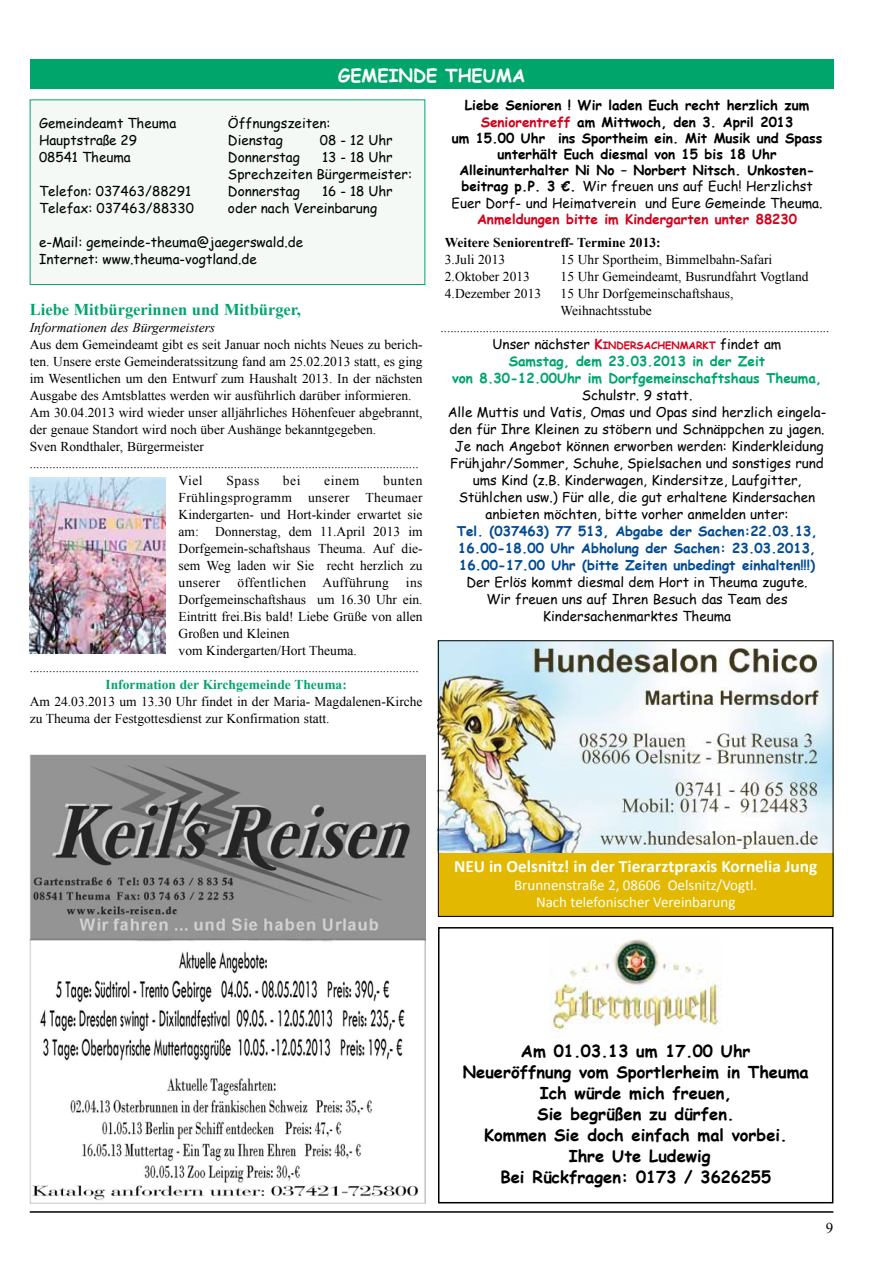
<style>
.page{position:relative;width:893px;height:1263px;background:#fff}
.page>*{position:absolute;margin:0;border:0;box-sizing:border-box;transform-origin:0 0}
.t1{font:700 18px "Comic Sans MS";color:#fff}
.t2{font:700 17.25px "Calibri";color:#fff}
.t3{font:700 16.5px/21px "Comic Sans MS";color:#000;text-align:center}
.t4{font:700 16.5px "Times New Roman";color:#00a56c}
.t5{font:15px/16.5px "Calibri";color:#fff;text-align:center}
.t6{font:15px "Times New Roman";color:#000}
.t7{font:13.5px/17px "Times New Roman";color:#000;text-align:justify}
.t8{font:13.5px/17px "Comic Sans MS";color:#000;text-align:center}
.t9{font:13.5px "Times New Roman";color:#000;scale:.96 1}
.t10{font:700 13.5px/16.2px "Comic Sans MS";color:#000;text-align:center}
.t11{font:700 13.5px/17px "Comic Sans MS";color:#004b93;text-align:justify}
.t12{font:700 13.5px "Comic Sans MS";color:#00a56c}
.t13{font:700 13.5px "Comic Sans MS";color:#d4021d}
.t14{font:700 13.5px "Times New Roman";color:#00a56c}
.t15{font:700 13.5px "Times New Roman";color:#000}
.t16{font:italic 13.5px "Times New Roman";color:#000}
.t17{font:13.5px "Times New Roman";letter-spacing:.025em;color:#000}
.t18{font:700 10.2px "Comic Sans MS";color:#d4021d}
.s1{color:#d4021d}
.s2{font-weight:400}
.s3{font-weight:700;color:#d4021d}
.s4{font-weight:700;font-size:10.2px;color:#d4021d}
</style>
<div class="page">
<hr style="left:30px;top:1211px;width:803px;height:2px;background:#000">
<div style="left:30px;top:60px;width:803px;height:29px;background:#00a56c"></div>
<div style="left:30px;top:100px;width:395px;height:185px;background:#f4f9f5"></div>
<div style="left:30px;top:99px;width:395px;height:186px;border:1px solid #00a56c"></div>
<img style="left:440px;top:642px;width:391px;height:211px">
<div style="left:438px;top:853px;width:395px;height:64px;background:#e2b900"></div>
<div style="left:438px;top:640px;width:395px;height:277px;border:1px solid #000"></div>
<div style="left:438px;top:927px;width:395px;height:276px;border:2px solid #000"></div>
<img style="left:550px;top:938px;width:172px;height:100px">
<img style="left:30px;top:754px;width:395px;height:449px">
<img style="left:30px;top:478px;width:136px;height:175px">
<h1 class="t1" style="left:338px;top:62px;width:189px">GEMEINDE THEUMA</h1>
<p class="t8" style="left:39px;top:114px;width:139px">Gemeindeamt Theuma</p>
<p class="t8" style="left:228px;top:114px;width:104px">Öffnungszeiten:</p>
<p class="t8" style="left:39px;top:131px;width:100px">Hauptstraße 29</p>
<p class="t8" style="left:228px;top:131px;width:56px">Dienstag</p>
<p class="t8" style="left:320px;top:131px;width:74px">08 - 12 Uhr</p>
<p class="t8" style="left:39px;top:148px;width:93px">08541 Theuma</p>
<p class="t8" style="left:228px;top:148px;width:73px">Donnerstag</p>
<p class="t8" style="left:228px;top:148px;width:186px;text-align:left;text-indent:94px">13 - 18 Uhr<br>Sprechzeiten Bürgermeister:</p>
<p class="t8" style="left:39px;top:182px;width:154px">Telefon: 037463/88291</p>
<p class="t8" style="left:228px;top:182px;width:73px">Donnerstag</p>
<p class="t8" style="left:322px;top:182px;width:72px">16 - 18 Uhr</p>
<p class="t8" style="left:39px;top:199px;width:156px">Telefax: 037463/88330</p>
<p class="t8" style="left:228px;top:199px;width:151px">oder nach Vereinbarung</p>
<p class="t8" style="left:39px;top:233px;width:266px;text-align:left">e-Mail: gemeinde-theuma@jaegerswald.de<br>Internet: www.theuma-vogtland.de</p>
<p class="t4" style="left:30px;top:298px;width:273px">Liebe Mitbürgerinnen und Mitbürger,</p>
<p class="t16" style="left:30px;top:318px;width:187px">Informationen des Bürgermeisters</p>
<p class="t7" style="left:30px;top:335px;width:394px">Aus dem Gemeindeamt gibt es seit Januar noch nichts Neues zu berich-</p>
<p class="t7" style="left:30px;top:352px;width:394px">ten. Unsere erste Gemeinderatssitzung fand am 25.02.2013 statt, es ging</p>
<p class="t7" style="left:30px;top:369px;width:394px">im Wesentlichen um den Entwurf zum Haushalt 2013. In der nächsten</p>
<p class="t7" style="left:30px;top:386px;width:383px">Ausgabe des Amtsblattes werden wir ausführlich darüber informieren.</p>
<p class="t7" style="left:30px;top:404px;width:394px">Am 30.04.2013 wird wieder unser alljährliches Höhenfeuer abgebrannt,</p>
<p class="t7" style="left:30px;top:421px;width:348px">der genaue Standort wird noch über Aushänge bekanntgegeben.</p>
<p class="t7" style="left:30px;top:438px;width:176px">Sven Rondthaler, Bürgermeister</p>
<p class="t9" style="left:30px;top:454px;width:407px">........................................................................................................................</p>
<p class="t7" style="left:179px;top:472px;width:26px">Viel</p>
<p class="t7" style="left:226px;top:472px;width:34px">Spass</p>
<p class="t7" style="left:283px;top:472px;width:19px">bei</p>
<p class="t7" style="left:324px;top:472px;width:37px">einem</p>
<p class="t7" style="left:179px;top:472px;width:246px;text-indent:205px">bunten Frühlingsprogramm unserer Theumaer Kindergarten- und Hort-kinder erwartet sie am: Donnerstag, dem 11.April 2013 im Dorfgemein-schaftshaus Theuma. Auf die&shy;sem Weg laden wir Sie recht herzlich zu unserer</p>
<p class="t17" style="left:237px;top:573px;width:153px">öffentlichen Aufführung</p>
<p class="t7" style="left:406px;top:574px;width:18px">ins</p>
<p class="t7" style="left:179px;top:591px;width:245px">Dorfgemeinschaftshaus um 16.30 Uhr ein.</p>
<p class="t7" style="left:179px;top:608px;width:245px">Eintritt frei.Bis bald! Liebe Grüße von allen</p>
<p class="t7" style="left:179px;top:625px;width:112px">Großen und Kleinen</p>
<p class="t7" style="left:179px;top:642px;width:180px">vom Kindergarten/Hort Theuma.</p>
<p class="t9" style="left:30px;top:658px;width:407px">........................................................................................................................</p>
<p class="t14" style="left:105px;top:675px;width:243px">Information der Kirchgemeinde Theuma:</p>
<p class="t7" style="left:30px;top:693px;width:394px">Am 24.03.2013 um 13.30 Uhr findet in der Maria- Magdalenen-Kirche zu Theuma der Festgottesdienst zur Konfirmation statt.</p>
<p class="t10" style="left:452px;top:97px;width:372px">Liebe Senioren ! Wir laden Euch recht herzlich zum <span class="s1">Seniorentreff</span> am Mittwoch, den 3. April 2013<br>um 15.00 Uhr ins Sportheim ein. Mit Musik und Spass unterhält Euch diesmal von 15 bis 18 Uhr Alleinunterhalter Ni No – Norbert Nitsch. Unkosten&shy;beitrag p.P. 3 €. <span class="s2">Wir freuen uns auf Euch! Herzlichst Euer Dorf- und Heimatverein und Eure Gemeinde Theuma.</span></p>
<p class="t13" style="left:477px;top:209px;width:321px">Anmeldungen bitte im Kindergarten unter 88230</p>
<p class="t15" style="left:445px;top:233px;width:217px">Weitere Seniorentreff- Termine 2013:</p>
<p class="t7" style="left:445px;top:250px;width:62px">3.Juli 2013</p>
<p class="t7" style="left:561px;top:250px;width:213px">15 Uhr Sportheim, Bimmelbahn-Safari</p>
<p class="t7" style="left:445px;top:267px;width:87px">2.Oktober 2013</p>
<p class="t7" style="left:561px;top:267px;width:249px">15 Uhr Gemeindeamt, Busrundfahrt Vogtland</p>
<p class="t7" style="left:445px;top:284px;width:98px">4.Dezember 2013</p>
<p class="t7" style="left:561px;top:284px;width:174px">15 Uhr Dorfgemeinschaftshaus,</p>
<p class="t7" style="left:561px;top:301px;width:93px">Weihnachtsstube</p>
<p class="t9" style="left:441px;top:318px;width:407px">........................................................................................................................</p>
<p class="t8" style="left:493px;top:335px;width:118px">Unser nächster <span class="s3">K</span><span class="s4">INDERSA</span></p>
<p class="t18" style="left:651px;top:337px;width:23px">CHENMAR</p>
<p class="t8" style="left:702px;top:335px;width:80px"><span class="s4">KT</span> findet am</p>
<p class="t12" style="left:509px;top:351px;width:258px">Samstag, dem 23.03.2013 in der Zeit</p>
<p class="t12" style="left:452px;top:368px;width:371px">von 8.30-12.00Uhr im Dorfgemeinschaftshaus Theuma,</p>
<p class="t8" style="left:448px;top:386px;width:380px">Schulstr. 9 statt.<br>Alle Muttis und Vatis, Omas und Opas sind herzlich eingela&shy;den für Ihre Kleinen zu stöbern und Schnäppchen zu jagen.<br>Je nach Angebot können erworben werden: Kinderkleidung Frühjahr/Sommer, Schuhe, Spielsachen und sonstiges rund ums Kind (z.B. Kinderwagen, Kindersitze, Laufgitter, Stühlchen usw.) Für alle, die gut erhaltene Kindersachen anbieten möchten, bitte vorher anmelden unter:</p>
<p class="t11" style="left:457px;top:522px;width:362px">Tel. (037463) 77 513, Abgabe der Sachen:22.03.13, 16.00-18.00 Uhr Abholung der Sachen: 23.03.2013, 16.00-17.00 Uhr (bitte Zeiten unbedingt einhalten!!!)</p>
<p class="t8" style="left:466px;top:573px;width:343px">Der Erlös kommt diesmal dem Hort in Theuma zugute.<br>Wir freuen uns auf Ihren Besuch das Team des<br>Kindersachenmarktes Theuma</p>
<p class="t2" style="left:454px;top:856px;width:364px">NEU in Oelsnitz! in der Tierarztpraxis Kornelia Jung</p>
<p class="t5" style="left:514px;top:876px;width:245px">Brunnenstraße 2, 08606 Oelsnitz/Vogtl.<br>Nach telefonischer Vereinbarung</p>
<p class="t3" style="left:463px;top:1040px;width:348px">Am 01.03.13 um 17.00 Uhr<br>Neueröffnung vom Sportlerheim in Theuma<br>Ich würde mich freuen,<br>Sie begrüßen zu dürfen.<br>Kommen Sie doch einfach mal vorbei.<br>Ihre Ute Ludewig<br>Bei Rückfragen: 0173 / 3626255</p>
<p class="t6" style="left:826px;top:1218px;width:9px">9</p>
</div>
